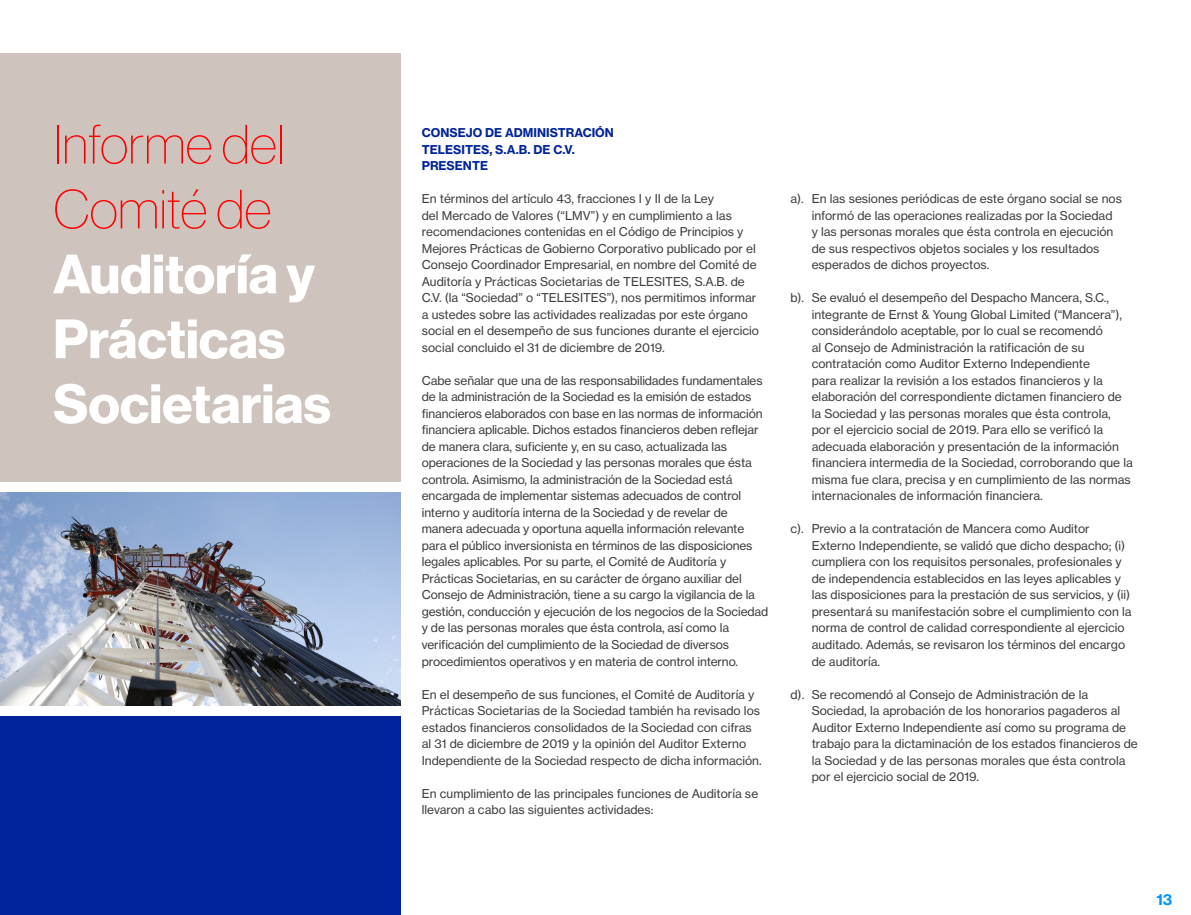
<style>
.page{position:relative;width:1191px;height:915px;background:#fff}
.page>*{position:absolute;margin:0;border:0;box-sizing:border-box;transform-origin:0 0}
.t1{font:54px/64.8px "N Haas Grotesk DS Pro 75 Bd";color:#fff}
.t2{font:15px "N Haas Grotesk TX Pro 75 Bd";color:#0096ff}
.t3{font:12px/16.5px "N Haas Grotesk TX Pro 55 Rg";color:#3e3e3f}
.t4{font:12px "N Haas Grotesk TX Pro 75 Bd";color:#00249b}
.s1{font-family:"N Haas Grotesk DS Pro 25 Th";color:#f00}
</style>
<div class="page">
<div style="left:0;top:715px;width:400px;height:199px;background:#00249b"></div>
<div style="left:0;top:53px;width:400px;height:429px;background:#cec4bd"></div>
<img style="left:0;top:492px;width:400px;height:213px">
<p class="t1" style="left:53px;top:113px;width:279px"><span class="s1">Informe del<br>Comité de<br></span>Auditoría y<br>Prácticas<br>Societarias</p>
<p class="t4" style="left:422px;top:125px;width:194px">CONSEJO DE ADMINISTRACIÓN</p>
<p class="t4" style="left:422px;top:141px;width:154px">TELESITES, S.A.B. DE C.V.</p>
<p class="t4" style="left:422px;top:158px;width:68px">PRESENTE</p>
<p class="t3" style="left:422px;top:190px;width:339px">En términos del artículo 43, fracciones I y II de la Ley<br>del Mercado de Valores (“LMV”) y en cumplimiento a las recomendaciones contenidas en el Código de Principios y Mejores Prácticas de Gobierno Corporativo publicado por el Consejo Coordinador Empresarial, en nombre del Comité de Auditoría y Prácticas Societarias de TELESITES, S.A.B. de C.V. (la “Sociedad” o “TELESITES”), nos permitimos informar a ustedes sobre las actividades realizadas por este órgano social en el desempeño de sus funciones durante el ejercicio social concluido el 31 de diciembre de 2019.</p>
<p class="t3" style="left:422px;top:372px;width:348px">Cabe señalar que una de las responsabilidades fundamentales de la administración de la Sociedad es la emisión de estados financieros elaborados con base en las normas de información financiera aplicable. Dichos estados financieros deben reflejar de manera clara, suficiente y, en su caso, actualizada las operaciones de la Sociedad y las personas morales que ésta controla. Asimismo, la administración de la Sociedad está encargada de implementar sistemas adecuados de control interno y auditoría interna de la Sociedad y de revelar de manera adecuada y oportuna aquella información relevante para el público inversionista en términos de las disposiciones legales aplicables. Por su parte, el Comité de Auditoría y Prácticas Societarias, en su carácter de órgano auxiliar del Consejo de Administración, tiene a su cargo la vigilancia de la gestión, conducción y ejecución de los negocios de la Sociedad y de las personas morales que ésta controla, así como la verificación del cumplimiento de la Sociedad de diversos procedimientos operativos y en materia de control interno.</p>
<p class="t3" style="left:422px;top:685px;width:341px">En el desempeño de sus funciones, el Comité de Auditoría y Prácticas Societarias de la Sociedad también ha revisado los estados financieros consolidados de la Sociedad con cifras al 31 de diciembre de 2019 y la opinión del Auditor Externo Independiente de la Sociedad respecto de dicha información.</p>
<p class="t3" style="left:422px;top:784px;width:338px">En cumplimiento de las principales funciones de Auditoría se llevaron a cabo las siguientes actividades:</p>
<p class="t3" style="left:811px;top:190px;width:312px;text-indent:-21px">a). En las sesiones periódicas de este órgano social se nos informó de las operaciones realizadas por la Sociedad<br>y las personas morales que ésta controla en ejecución de sus respectivos objetos sociales y los resultados esperados de dichos proyectos.</p>
<p class="t3" style="left:811px;top:289px;width:323px;text-indent:-21px">b). Se evaluó el desempeño del Despacho Mancera, S.C., integrante de Ernst &amp; Young Global Limited (“Mancera”), considerándolo aceptable, por lo cual se recomendó<br>al Consejo de Administración la ratificación de su contratación como Auditor Externo Independiente<br>para realizar la revisión a los estados financieros y la elaboración del correspondiente dictamen financiero de la Sociedad y las personas morales que ésta controla,<br>por el ejercicio social de 2019. Para ello se verificó la adecuada elaboración y presentación de la información financiera intermedia de la Sociedad, corroborando que la misma fue clara, precisa y en cumplimiento de las normas internacionales de información financiera.</p>
<p class="t3" style="left:811px;top:520px;width:321px;text-indent:-21px">c). Previo a la contratación de Mancera como Auditor Externo Independiente, se validó que dicho despacho; (i) cumpliera con los requisitos personales, profesionales y de independencia establecidos en las leyes aplicables y las disposiciones para la prestación de sus servicios, y (ii) presentará su manifestación sobre el cumplimiento con la norma de control de calidad correspondiente al ejercicio auditado. Además, se revisaron los términos del encargo de auditoría.</p>
<p class="t3" style="left:811px;top:685px;width:327px;text-indent:-21px">d). Se recomendó al Consejo de Administración de la Sociedad, la aprobación de los honorarios pagaderos al Auditor Externo Independiente así como su programa de trabajo para la dictaminación de los estados financieros de la Sociedad y de las personas morales que ésta controla por el ejercicio social de 2019.</p>
<p class="t2" style="left:1156px;top:889px;width:18px">13</p>
</div>
